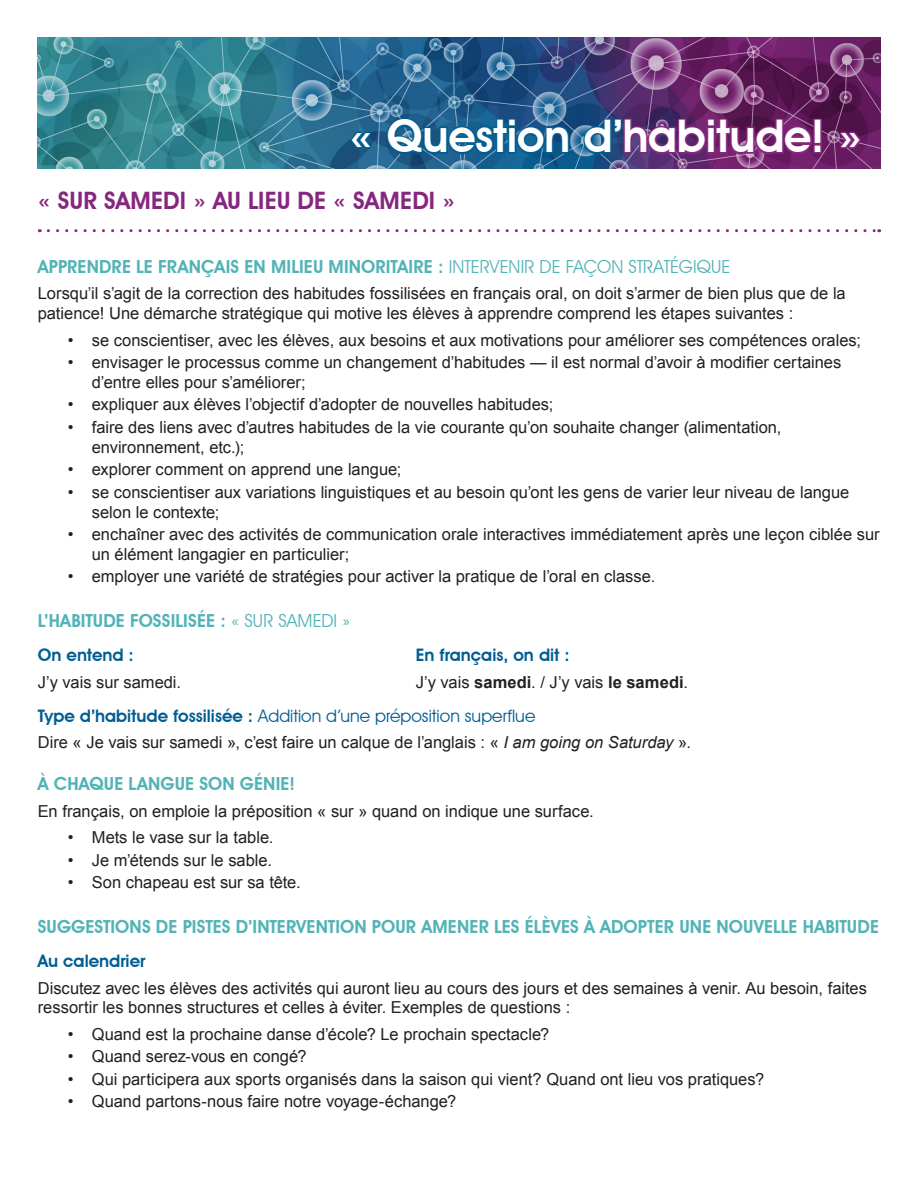
<style>
.page{position:relative;width:918px;height:1188px;background:#fff}
.page>*{position:absolute;margin:0;border:0;box-sizing:border-box;transform-origin:0 0}
.Heading{font:600 45px "Avant Garde IT Cby BT";letter-spacing:-.005em;color:#fff}
.Theme{font:600 24px "Avant Garde IT Cby BT";letter-spacing:.005em;color:#86277f}
.t1{font:600 18px "Avant Garde IT Cby BT";letter-spacing:.01em;color:#52b3b6}
.Subtitles{font:17.25px "Avant Garde IT Cby BT";letter-spacing:.005em;color:#005d92}
.Subtitles-2{font:600 17.25px "Avant Garde IT Cby BT";color:#005d92}
.Bodytext{font:16.5px/19.8px "Arial";color:#231f20}
.s1{font-weight:400}
.s2{font-weight:700}
.s3{font-weight:600}
.s4{font-style:italic}
</style>
<div class="page">
<svg style="left:48px;top:229px;width:832px;height:3px"></svg>
<img style="left:38px;top:38px;width:842px;height:130px">
<svg style="left:348px;top:129px;width:28px;height:21px"></svg>
<svg style="left:384px;top:116px;width:187px;height:40px;background:#156090"></svg>
<svg style="left:581px;top:117px;width:242px;height:39px;background:#633278"></svg>
<svg style="left:835px;top:130px;width:28px;height:20px"></svg>
<p class="Heading" style="left:349px;top:109px;width:515px">« Question d’habitude! »</p>
<p class="Theme" style="left:38px;top:186px;width:419px">« SUR SAMEDI » AU LIEU DE « SAMEDI »</p>
<p class="t1" style="left:38px;top:256px;width:694px">APPRENDRE LE FRANÇAIS EN MILIEU MINORITAIRE : <span class="s1">INTERVENIR DE FAÇON STRATÉGIQUE</span></p>
<p class="Bodytext" style="left:38px;top:283px;width:810px">Lorsqu’il s’agit de la correction des habitudes fossilisées en français oral, on doit s’armer de bien plus que de la patience! Une démarche stratégique qui motive les élèves à apprendre comprend les étapes suivantes :</p>
<p class="Bodytext" style="left:68px;top:330px;width:795px">• se conscientiser, avec les élèves, aux besoins et aux motivations pour améliorer ses compétences orales;</p>
<p class="Bodytext" style="left:92px;top:352px;width:751px;text-indent:-24px">• envisager le processus comme un changement d’habitudes — il est normal d’avoir à modifier certaines d’entre elles pour s’améliorer;</p>
<p class="Bodytext" style="left:68px;top:395px;width:487px">• expliquer aux élèves l’objectif d’adopter de nouvelles habitudes;</p>
<p class="Bodytext" style="left:92px;top:417px;width:691px;text-indent:-24px">• faire des liens avec d’autres habitudes de la vie courante qu’on souhaite changer (alimentation, environnement, etc.);</p>
<p class="Bodytext" style="left:68px;top:459px;width:335px">• explorer comment on apprend une langue;</p>
<p class="Bodytext" style="left:92px;top:482px;width:759px;text-indent:-24px">• se conscientiser aux variations linguistiques et au besoin qu’ont les gens de varier leur niveau de langue selon le contexte;</p>
<p class="Bodytext" style="left:92px;top:524px;width:789px;text-indent:-24px">• enchaîner avec des activités de communication orale interactives immédiatement après une leçon ciblée sur un élément langagier en particulier;</p>
<p class="Bodytext" style="left:68px;top:567px;width:589px">• employer une variété de stratégies pour activer la pratique de l’oral en classe.</p>
<p class="t1" style="left:38px;top:610px;width:314px">L’HABITUDE FOSSILISÉE : <span class="s1">« SUR SAMEDI »</span></p>
<p class="Subtitles-2" style="left:38px;top:645px;width:98px">On entend :</p>
<p class="Subtitles-2" style="left:416px;top:645px;width:155px">En français, on dit :</p>
<p class="Bodytext" style="left:38px;top:672px;width:145px">J’y vais sur samedi.</p>
<p class="Bodytext" style="left:416px;top:672px;width:274px">J’y vais <span class="s2">samedi</span>. / J’y vais <span class="s2">le samedi</span>.</p>
<p class="Subtitles" style="left:38px;top:705px;width:499px"><span class="s3">Type d’habitude fossilisée :</span> Addition d’une préposition superflue</p>
<p class="Bodytext" style="left:38px;top:733px;width:655px">Dire « Je vais sur samedi », c’est faire un calque de l’anglais : « <span class="s4">I am going on Saturday</span> ».</p>
<p class="t1" style="left:38px;top:773px;width:259px">À CHAQUE LANGUE SON GÉNIE!</p>
<p class="Bodytext" style="left:38px;top:801px;width:558px">En français, on emploie la préposition « sur » quand on indique une surface.</p>
<p class="Bodytext" style="left:68px;top:828px;width:207px">• Mets le vase sur la table.</p>
<p class="Bodytext" style="left:68px;top:850px;width:206px">• Je m’étends sur le sable.</p>
<p class="Bodytext" style="left:68px;top:873px;width:234px">• Son chapeau est sur sa tête.</p>
<p class="t1" style="left:38px;top:916px;width:843px">SUGGESTIONS DE PISTES D’INTERVENTION POUR AMENER LES ÉLÈVES À ADOPTER UNE NOUVELLE HABITUDE</p>
<p class="Subtitles-2" style="left:38px;top:951px;width:109px">Au calendrier</p>
<p class="Bodytext" style="left:38px;top:978px;width:831px">Discutez avec les élèves des activités qui auront lieu au cours des jours et des semaines à venir. Au besoin, faites ressortir les bonnes structures et celles à éviter. Exemples de questions :</p>
<p class="Bodytext" style="left:68px;top:1024px;width:483px">• Quand est la prochaine danse d’école? Le prochain spectacle?</p>
<p class="Bodytext" style="left:68px;top:1047px;width:240px">• Quand serez-vous en congé?</p>
<p class="Bodytext" style="left:68px;top:1069px;width:698px">• Qui participera aux sports organisés dans la saison qui vient? Quand ont lieu vos pratiques?</p>
<p class="Bodytext" style="left:68px;top:1092px;width:390px">• Quand partons-nous faire notre voyage-échange?</p>
</div>
